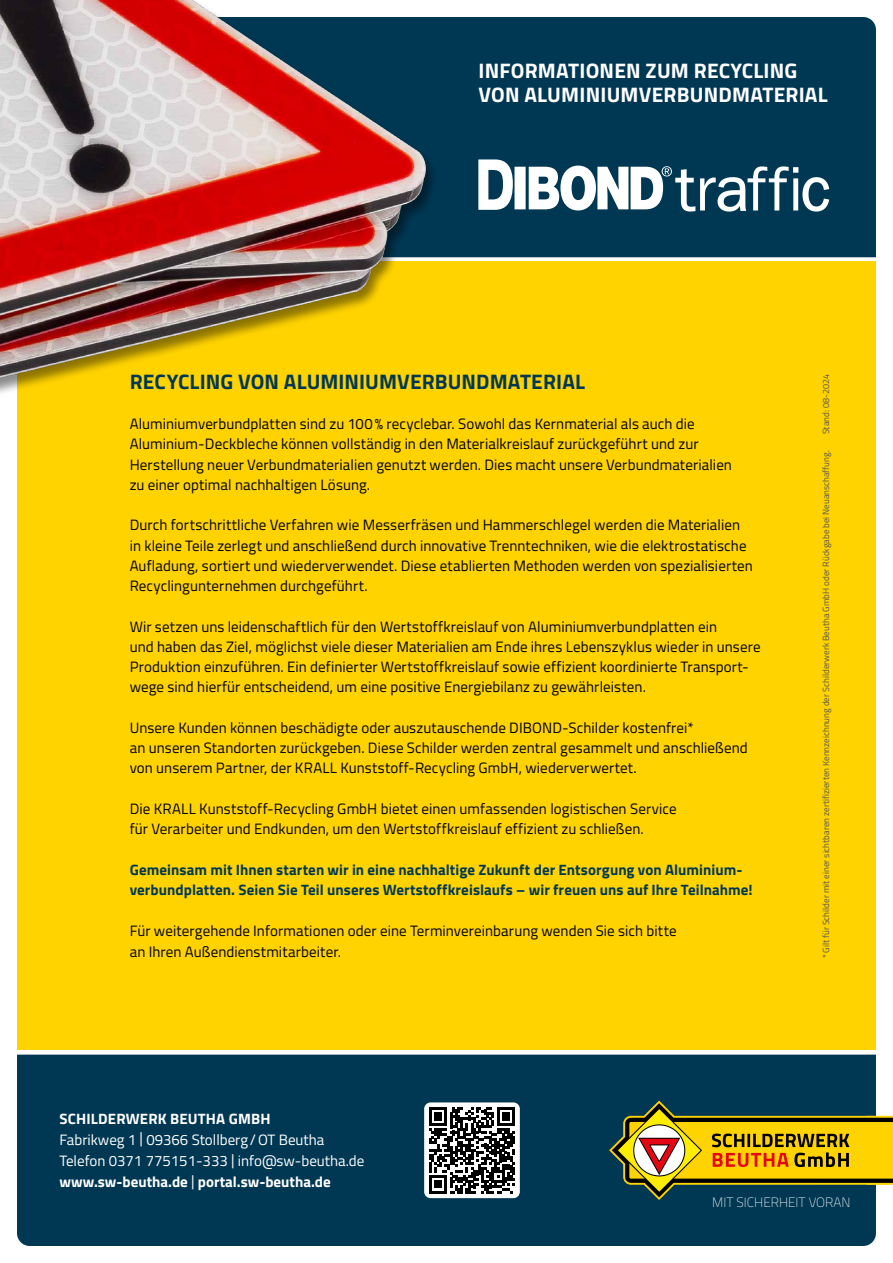
<style>
.page{position:relative;width:893px;height:1263px;background:#fff}
.page>*{position:absolute;margin:0;border:0;box-sizing:border-box;transform-origin:0 0}
.t1{font:700 21px/24px "Titillium Web";letter-spacing:.01em;color:#fff}
.t2{font:700 21px "Titillium Web";letter-spacing:.005em;color:#003854}
.t3{font:15px/20.2px "Titillium Web";letter-spacing:.005em;color:#000}
.t4{font:700 15px/20.2px "Titillium Web";letter-spacing:.005em;color:#003854}
.t5{font:15px/21px "Titillium Web";color:#fff}
.t6{font:700 15px "Titillium Web";letter-spacing:.01em;color:#fff}
.t7{font:100 13.5px "Titillium Web";color:#fff}
.t8{font:9px "Titillium Web";color:#575756}
.s1{font-weight:700}
</style>
<div class="page">
<div style="left:17px;top:261px;width:859px;height:789px;background:#ffd300"></div>
<div style="left:17px;top:1054px;width:859px;height:192px;background:#003854"></div>
<div style="left:476px;top:17px;width:400px;height:240px;background:#003854"></div>
<svg style="left:609px;top:1100px;width:284px;height:100px;background:#887f2a"></svg>
<svg style="left:478px;top:159px;width:351px;height:53px"></svg>
<div style="left:424px;top:1102px;width:96px;height:96px;background:#fff;border-radius:6px"></div>
<svg style="left:429px;top:1107px;width:86px;height:86px"></svg>
<img style="left:0;top:0;width:476px;height:393px">
<h1 class="t1" style="left:478px;top:58px;width:351px">INFORMATIONEN ZUM RECYCLING<br>VON ALUMINIUMVERBUNDMATERIAL</h1>
<h1 class="t2" style="left:130px;top:365px;width:457px">RECYCLING VON ALUMINIUMVERBUNDMATERIAL</h1>
<p class="t3" style="left:130px;top:413px;width:604px">Aluminiumverbundplatten sind zu 100% recyclebar. Sowohl das Kernmaterial als auch die Aluminium-Deckbleche können vollständig in den Materialkreislauf zurückgeführt und zur Herstellung neuer Verbundmaterialien genutzt werden. Dies macht unsere Verbundmaterialien zu einer optimal nachhaltigen Lösung.</p>
<p class="t3" style="left:130px;top:514px;width:625px">Durch fortschrittliche Verfahren wie Messerfräsen und Hammerschlegel werden die Materialien in kleine Teile zerlegt und anschließend durch innovative Trenntechniken, wie die elektrostatische Aufladung, sortiert und wiederverwendet. Diese etablierten Methoden werden von spezialisierten Recyclingunternehmen durchgeführt.</p>
<p class="t3" style="left:130px;top:615px;width:632px">Wir setzen uns leidenschaftlich für den Wertstoffkreislauf von Aluminiumverbundplatten ein<br>und haben das Ziel, möglichst viele dieser Materialien am Ende ihres Lebenszyklus wieder in unsere Produktion einzuführen. Ein definierter Wertstoffkreislauf sowie effizient koordinierte Transport&shy;wege sind hierfür entscheidend, um eine positive Energiebilanz zu gewährleisten.</p>
<p class="t3" style="left:130px;top:717px;width:620px">Unsere Kunden können beschädigte oder auszutauschende DIBOND-Schilder kostenfrei*<br>an unseren Standorten zurückgeben. Diese Schilder werden zentral gesammelt und anschließend von unserem Partner, der KRALL Kunststoff-Recycling GmbH, wiederverwertet.</p>
<p class="t3" style="left:130px;top:798px;width:548px">Die KRALL Kunststoff-Recycling GmbH bietet einen umfassenden logistischen Service für Verarbeiter und Endkunden, um den Wertstoffkreislauf effizient zu schließen.</p>
<p class="t4" style="left:130px;top:858px;width:625px">Gemeinsam mit Ihnen starten wir in eine nachhaltige Zukunft der Entsorgung von Aluminium&shy;verbundplatten. Seien Sie Teil unseres Wertstoffkreislaufs – wir freuen uns auf Ihre Teilnahme!</p>
<p class="t3" style="left:130px;top:919px;width:548px;line-height:21px">Für weitergehende Informationen oder eine Terminvereinbarung wenden Sie sich bitte an Ihren Außendienstmitarbeiter.</p>
<p class="t6" style="left:60px;top:1107px;width:212px">SCHILDERWERK BEUTHA GMBH</p>
<p class="t5" style="left:60px;top:1128px;width:306px">Fabrikweg 1 | 09366 Stollberg/OT Beutha<br>Telefon 0371 775151-333 | info@sw-beutha.de <span class="s1">www.sw-beutha.de</span> | <span class="s1">portal.sw-beutha.de</span></p>
<p class="t8" style="left:819px;top:434px;width:62px;rotate:-90deg">Stand: 08-2024</p>
<p class="t8" style="left:819px;top:958px;width:509px;rotate:-90deg">*Gilt für Schilder mit einer sichtbaren zertifizierten Kennzeichnung der Schilderwerk Beutha GmbH oder Rückgabe bei Neuanschaffung.</p>
<p class="t7" style="left:712px;top:1193px;width:140px">MIT SICHERHEIT VORAN</p>
</div>
